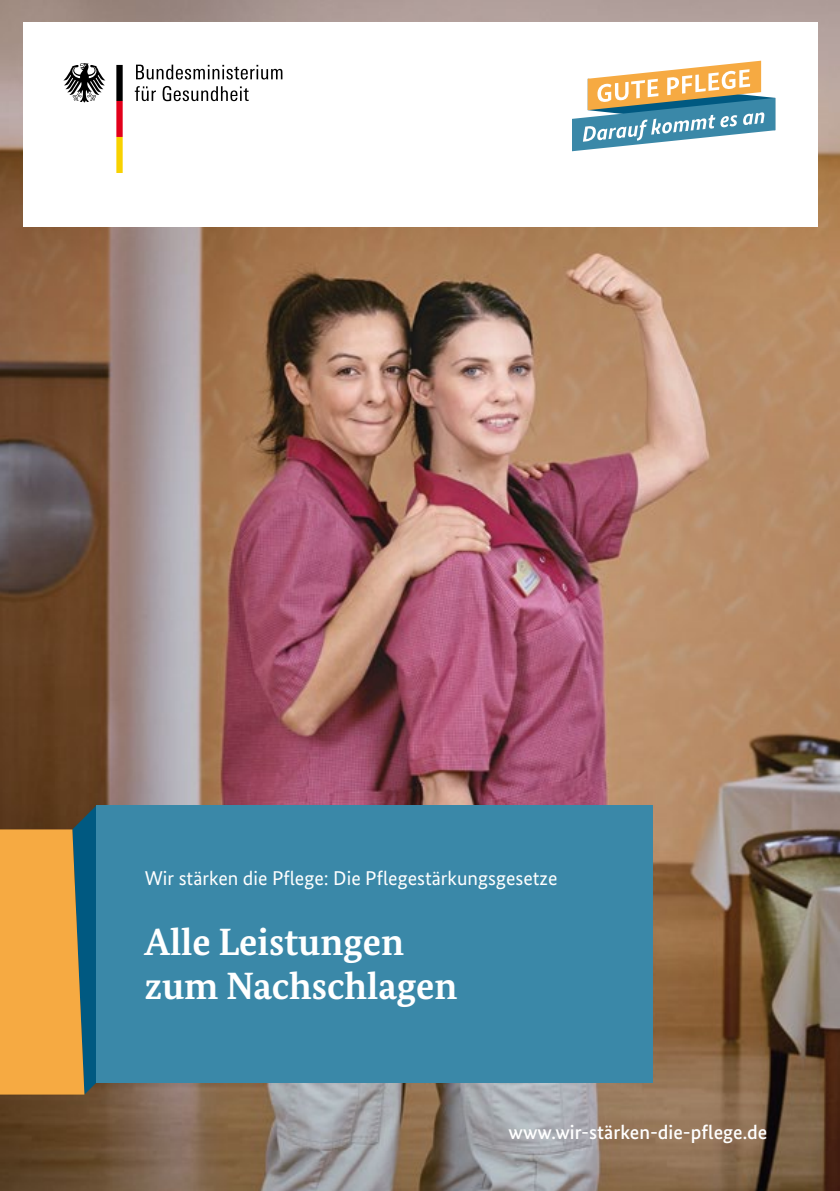
<style>
.page{position:relative;width:840px;height:1191px;background:#fff}
.page>*{position:absolute;margin:0;border:0;box-sizing:border-box;transform-origin:0 0}
.t1{font:700 38px/44px "Bundes Serif";color:#fff}
.t2{font:20px "Bundes Sans";color:#fff}
.t3{font:500 20px "Bundes Sans";color:#fff}
</style>
<div class="page">
<img style="left:0;top:0;width:839px;height:1191px">
<div style="left:23px;top:23px;width:793px;height:204px;background:#fff"></div>
<svg style="left:63px;top:63px;width:42px;height:39px"></svg>
<svg style="left:116px;top:65px;width:7px;height:108px"></svg>
<svg style="left:136px;top:65px;width:146px;height:15px"></svg>
<svg style="left:135px;top:86px;width:21px;height:15px"></svg>
<svg style="left:162px;top:86px;width:86px;height:15px"></svg>
<svg style="left:572px;top:61px;width:202px;height:90px"></svg>
<div style="left:96px;top:805px;width:556px;height:277px;background:#3a88a8"></div>
<svg style="left:0;top:805px;width:96px;height:289px;background:#c49448"></svg>
<p class="t2" style="left:145px;top:866px;width:414px">Wir stärken die Pflege: Die Pflegestärkungsgesetze</p>
<h1 class="t1" style="left:145px;top:919px;width:314px">Alle Leistungen zum Nachschlagen</h1>
<p class="t3" style="left:508px;top:1120px;width:260px">www.wir-stärken-die-pflege.de</p>
</div>
